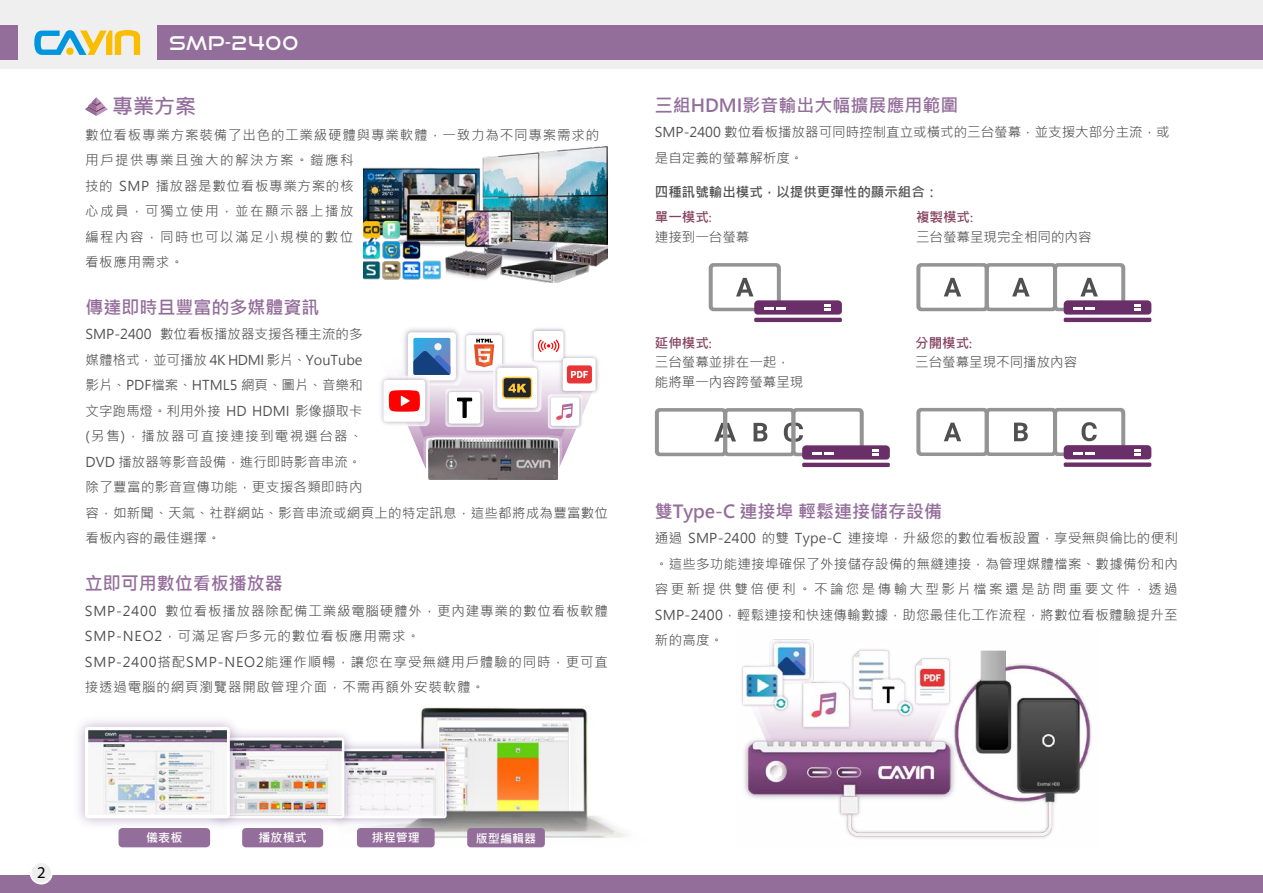
<style>
.page{position:relative;width:1263px;height:893px;background:#fff}
.page>*{position:absolute;margin:0;border:0;box-sizing:border-box;transform-origin:0 0}
.t1{font:700 21px "Microsoft Jheng Hei";color:#946e9b}
.t2{font:18.9px "Good Times Rg";letter-spacing:.06em;color:#fff}
.t3{font:700 18px "Microsoft Jheng Hei";color:#946e9b}
.t4{font:16.5px "Myriad Pro";color:#000}
.t5{font:13.5px/25.5px "Microsoft Jheng Hei";color:#505050}
.t6{font:13.5px/25.5px "Microsoft Jheng Hei";letter-spacing:.06em;color:#505050}
.t7{font:13.5px/25.5px "Microsoft Jheng Hei";letter-spacing:.025em;color:#505050;text-align:justify}
.t8{font:700 13.5px/25px "Microsoft Jheng Hei";color:#505050}
.t9{font:700 12px "Microsoft Jheng Hei";letter-spacing:.005em;color:#fff}
.s1{color:#85415e}
.s2{font-family:"Myriad Pro";font-weight:400;color:#85415e}
.s3{font-weight:700;color:#85415e}
.s4{font-family:"Myriad Pro";color:#85415e}
</style>
<div class="page">
<div style="left:0;top:876px;width:1263px;height:17px;background:#946e9b"></div>
<div style="left:0;top:0;width:1263px;height:68px;background:#efefef"></div>
<div style="left:157px;top:26px;width:1106px;height:34px;background:#946e9b"></div>
<div style="left:0;top:26px;width:17px;height:34px;background:#946e9b"></div>
<div style="left:30px;top:861px;width:23px;height:23px;background:#fff;border-radius:50%"></div>
<div style="left:31px;top:863px;width:20px;height:20px;background:#eee;border-radius:50%"></div>
<svg style="left:34px;top:30px;width:106px;height:25px"></svg>
<img style="left:465px;top:332px;width:40px;height:6px">
<div style="left:466px;top:335px;width:36px;height:36px;background:#fff;border-radius:3px"></div>
<img style="left:531px;top:328px;width:35px;height:10px">
<div style="left:534px;top:331px;width:29px;height:30px;background:#fff;border-radius:2px"></div>
<img style="left:404px;top:328px;width:61px;height:10px">
<div style="left:408px;top:332px;width:48px;height:48px;background:#fff;border-radius:4px"></div>
<svg style="left:381px;top:338px;width:218px;height:131px"></svg>
<img style="left:428px;top:440px;width:130px;height:40px">
<div style="left:709px;top:263px;width:72px;height:48px;background:linear-gradient(to right,#949494,#949494);border-radius:5px"></div>
<div style="left:713px;top:267px;width:64px;height:41px;background:#fff;border-radius:2px"></div>
<svg style="left:736px;top:278px;width:17px;height:18px"></svg>
<div style="left:754px;top:300px;width:88px;height:15px;background:#6a2f69;border-radius:4px"></div>
<hr style="left:754px;top:318px;width:88px;height:4px;background:#6a2f69">
<svg style="left:764px;top:307px;width:21px;height:3px"></svg>
<svg style="left:824px;top:304px;width:7px;height:7px"></svg>
<div style="left:985px;top:263px;width:72px;height:48px;background:linear-gradient(to right,#949494,#949494);border-radius:5px"></div>
<div style="left:989px;top:267px;width:64px;height:41px;background:#fff;border-radius:2px"></div>
<svg style="left:916px;top:263px;width:72px;height:48px"></svg>
<div style="left:920px;top:267px;width:64px;height:41px;background:#fff;border-radius:2px"></div>
<svg style="left:1012px;top:278px;width:18px;height:18px"></svg>
<svg style="left:1053px;top:263px;width:72px;height:48px"></svg>
<div style="left:1057px;top:267px;width:64px;height:41px;background:#fff;border-radius:2px"></div>
<svg style="left:1080px;top:278px;width:18px;height:18px"></svg>
<svg style="left:944px;top:278px;width:17px;height:18px"></svg>
<div style="left:1064px;top:300px;width:87px;height:15px;background:#6a2f69;border-radius:4px"></div>
<hr style="left:1064px;top:318px;width:87px;height:4px;background:#6a2f69">
<svg style="left:1074px;top:307px;width:21px;height:3px"></svg>
<svg style="left:1134px;top:304px;width:6px;height:7px"></svg>
<svg style="left:985px;top:408px;width:72px;height:48px"></svg>
<div style="left:989px;top:411px;width:64px;height:41px;background:#fff;border-radius:2px"></div>
<svg style="left:916px;top:408px;width:72px;height:48px"></svg>
<div style="left:920px;top:411px;width:64px;height:41px;background:#fff;border-radius:2px"></div>
<div style="left:1053px;top:408px;width:72px;height:48px;background:#949494;border-radius:5px"></div>
<div style="left:1057px;top:411px;width:64px;height:41px;background:#fff;border-radius:2px"></div>
<svg style="left:944px;top:423px;width:17px;height:18px"></svg>
<svg style="left:1014px;top:423px;width:14px;height:18px"></svg>
<svg style="left:1081px;top:422px;width:16px;height:19px"></svg>
<div style="left:1064px;top:445px;width:87px;height:14px;background:#6a2f69;border-radius:4px"></div>
<div style="left:1064px;top:462px;width:87px;height:5px;background:#6a2f69"></div>
<svg style="left:1074px;top:452px;width:21px;height:3px"></svg>
<svg style="left:1134px;top:449px;width:6px;height:7px"></svg>
<div style="left:723px;top:408px;width:72px;height:48px;background:linear-gradient(to right,#949494,#949494);border-radius:5px"></div>
<div style="left:727px;top:412px;width:64px;height:41px;background:#fff;border-radius:2px"></div>
<div style="left:655px;top:408px;width:72px;height:48px;background:#949494;border-radius:5px"></div>
<div style="left:659px;top:412px;width:64px;height:41px;background:#fff;border-radius:2px"></div>
<div style="left:791px;top:408px;width:73px;height:48px;background:linear-gradient(to right,#949494,#949494);border-radius:5px"></div>
<div style="left:795px;top:412px;width:65px;height:41px;background:#fff;border-radius:2px"></div>
<svg style="left:753px;top:423px;width:14px;height:18px"></svg>
<svg style="left:784px;top:423px;width:19px;height:19px"></svg>
<svg style="left:714px;top:423px;width:22px;height:18px"></svg>
<div style="left:802px;top:445px;width:88px;height:15px;background:#6a2f69;border-radius:4px"></div>
<hr style="left:802px;top:463px;width:88px;height:4px;background:#6a2f69">
<svg style="left:812px;top:452px;width:21px;height:3px"></svg>
<svg style="left:872px;top:449px;width:7px;height:7px"></svg>
<svg style="left:85px;top:97px;width:23px;height:19px"></svg>
<img style="left:357px;top:707px;width:270px;height:140px">
<img style="left:359px;top:736px;width:100px;height:95px">
<svg style="left:336px;top:749px;width:111px;height:69px"></svg>
<img style="left:359px;top:751px;width:85px;height:65px">
<img style="left:246px;top:723px;width:113px;height:110px">
<svg style="left:216px;top:738px;width:128px;height:80px"></svg>
<img style="left:246px;top:741px;width:95px;height:74px">
<img style="left:78px;top:720px;width:168px;height:114px">
<div style="left:85px;top:727px;width:145px;height:91px;background:#fff;border-radius:4px"></div>
<img style="left:88px;top:730px;width:139px;height:85px">
<div style="left:119px;top:828px;width:91px;height:19px;background:#946e9b;border-radius:4px"></div>
<div style="left:242px;top:828px;width:81px;height:19px;background:#946e9b;border-radius:4px"></div>
<div style="left:357px;top:828px;width:78px;height:19px;background:#946e9b;border-radius:4px"></div>
<div style="left:467px;top:828px;width:78px;height:19px;background:#946e9b;border-radius:4px"></div>
<img style="left:363px;top:146px;width:244px;height:137px">
<img style="left:741px;top:639px;width:351px;height:200px">
<h2 class="t2" style="left:169px;top:31px;width:131px">SMP-2400</h2>
<h1 class="t1" style="left:112px;top:93px;width:86px">專業方案</h1>
<p class="t6" style="left:85px;top:122px;width:516px">數位看板專業方案裝備了出色的工業級硬體與專業軟體，一致力為不同專案需求的用戶提供專業且強大的解決方案。鎧應科<br>技的 SMP 播放器是數位看板專業方案的核<br>心成員，可獨立使用，並在顯示器上播放<br>編程內容，同時也可以滿足小規模的數位<br>看板應用需求。</p>
<h3 class="t3" style="left:86px;top:296px;width:235px">傳達即時且豐富的多媒體資訊</h3>
<p class="t5" style="left:86px;top:322px;width:524px">SMP-2400 數位看板播放器支援各種主流的多<br>媒體格式，並可播放 4K HDMI 影片、YouTube<br>影片、PDF檔案、HTML5 網頁、圖片、音樂和<br>文字跑馬燈。利用外接 HD HDMI 影像擷取卡<br>(另售)，播放器可直接連接到電視選台器、<br>DVD 播放器等影音設備，進行即時影音串流。<br>除了豐富的影音宣傳功能，更支援各類即時內<br>容，如新聞、天氣、社群網站、影音串流或網頁上的特定訊息，這些都將成為豐富數位看板內容的最佳選擇。</p>
<h3 class="t3" style="left:85px;top:572px;width:199px">立即可用數位看板播放器</h3>
<p class="t6" style="left:85px;top:598px;width:525px">SMP-2400 數位看板播放器除配備工業級電腦硬體外，更內建專業的數位看板軟體SMP-NEO2，可滿足客戶多元的數位看板應用需求。<br>SMP-2400搭配SMP-NEO2能運作順暢，讓您在享受無縫用戶體驗的同時，更可直接透過電腦的網頁瀏覽器開啟管理介面，不需再額外安裝軟體。</p>
<h3 class="t3" style="left:655px;top:94px;width:305px">三組HDMI影音輸出大幅擴展應用範圍</h3>
<p class="t5" style="left:655px;top:119px;width:516px">SMP-2400 數位看板播放器可同時控制直立或橫式的三台螢幕，並支援大部分主流，或是自定義的螢幕解析度。</p>
<p class="t8" style="left:655px;top:180px;width:285px">四種訊號輸出模式，以提供更彈性的顯示組合：<span class="s1">單一模式</span><span class="s2">:</span></p>
<p class="t5" style="left:655px;top:224px;width:96px">連接到一台螢幕</p>
<p class="t5" style="left:916px;top:207px;width:177px;line-height:19.5px"><span class="s3">複製模式</span><span class="s4">:<br></span>三台螢幕呈現完全相同的內容</p>
<p class="t5" style="left:655px;top:333px;width:150px;line-height:19.5px"><span class="s3">延伸模式</span><span class="s4">:<br></span>三台螢幕並排在一起，能將單一內容跨螢幕呈現</p>
<p class="t5" style="left:915px;top:333px;width:163px;line-height:19.5px"><span class="s3">分開模式</span><span class="s4">:<br></span>三台螢幕呈現不同播放內容</p>
<h3 class="t3" style="left:655px;top:500px;width:289px">雙Type-C 連接埠 輕鬆連接儲存設備</h3>
<p class="t7" style="left:655px;top:525px;width:525px">通過 SMP-2400 的雙 Type-C 連接埠，升級您的數位看板設置，享受無與倫比的便利。這些多功能連接埠確保了外接儲存設備的無縫連接，為管理媒體檔案、數據備份和內容更新提供雙倍便利。不論您是傳輸大型影片檔案還是訪問重要文件，透過SMP-2400，輕鬆連接和快速傳輸數據，助您最佳化工作流程，將數位看板體驗提升至新的高度。</p>
<p class="t4" style="left:37px;top:862px;width:10px">2</p>
<p class="t9" style="left:146px;top:830px;width:38px">儀表板</p>
<p class="t9" style="left:259px;top:830px;width:50px">播放模式</p>
<p class="t9" style="left:372px;top:830px;width:50px">排程管理</p>
<p class="t9" style="left:476px;top:831px;width:62px">版型編輯器</p>
</div>
